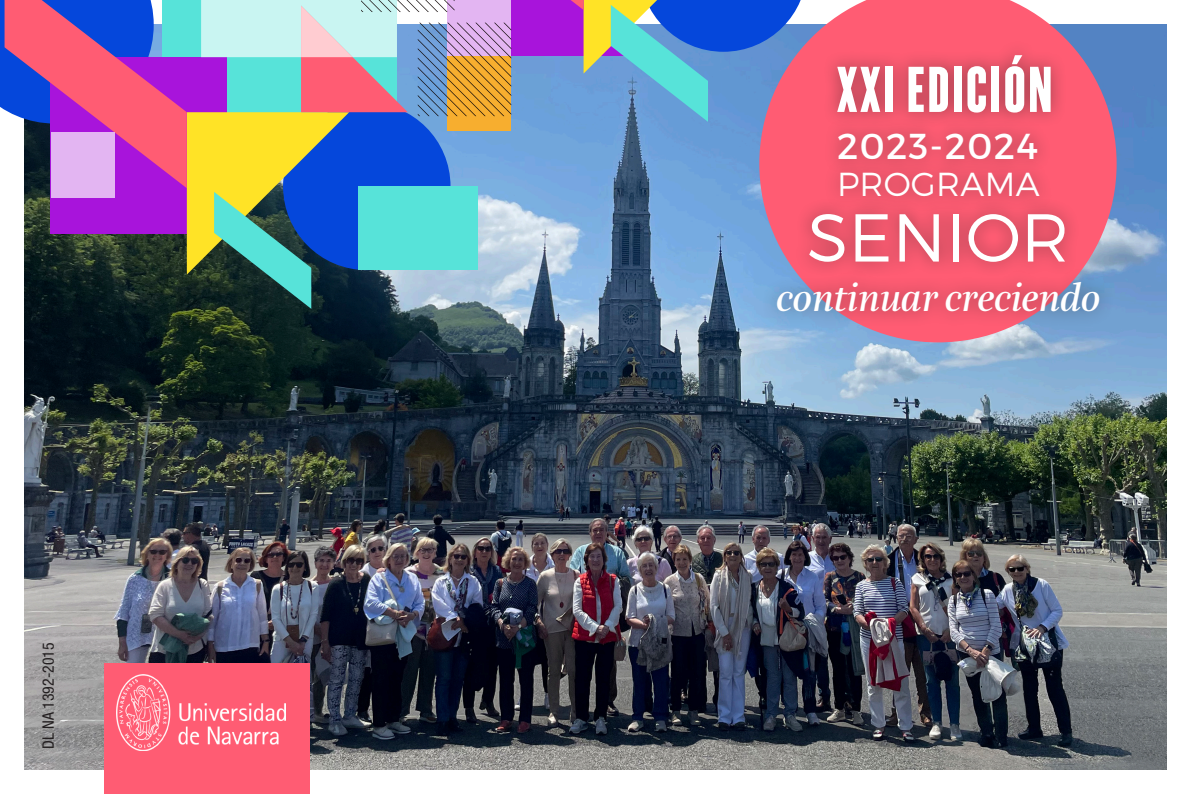
<style>
.page{position:relative;width:1191px;height:794px;background:#fff}
.page>*{position:absolute;margin:0;border:0;box-sizing:border-box;transform-origin:0 0}
.t1{font:300 67.55px "Montserrat";color:#fff}
.t2{font:800 63.35px "Flama Ultracondensed";letter-spacing:.05em;color:#fff}
.t3{font:italic 600 37.98px "Amalia";letter-spacing:-.01em;color:#fff}
.t4{font:36.05px "Montserrat";letter-spacing:.04em;color:#fff}
.t5{font:300 33.25px "Montserrat";letter-spacing:.01em;color:#fff}
.t6{font:condensed 15.75px "Helvetica Neue";color:#231f20}
</style>
<div class="page">
<img style="left:25px;top:25px;width:1141px;height:744px">
<div style="left:447px;top:0;width:176px;height:55px;background:#a814db"></div>
<svg style="left:570px;top:0;width:189px;height:122px"></svg>
<svg style="left:759px;top:0;width:357px;height:342px;fill:#ff5c73"></svg>
<div style="left:822px;top:39px;width:244px;height:89px;background:#231f20;opacity:.45"></div>
<div style="left:823px;top:117px;width:229px;height:58px;background:#231f20;opacity:.45"></div>
<div style="left:761px;top:267px;width:354px;height:60px;background:#231f20;opacity:.45"></div>
<div style="left:794px;top:198px;width:286px;height:80px;background:#231f20;opacity:.45"></div>
<div style="left:824px;top:157px;width:230px;height:55px;background:#f0576d"></div>
<svg style="left:0;top:0;width:511px;height:309px"></svg>
<div style="left:358px;top:186px;width:120px;height:84px;background:#57e3d9"></div>
<div style="left:104px;top:663px;width:206px;height:131px;background:#ff5c73"></div>
<img style="left:116px;top:674px;width:169px;height:76px">
<p class="t6" style="left:39px;top:748px;width:107px;rotate:-90deg">DL NA 1392-2015</p>
<h2 class="t2" style="left:837px;top:50px;width:216px">XXI EDICIÓN</h2>
<p class="t4" style="left:837px;top:124px;width:202px">2023-2024</p>
<p class="t5" style="left:837px;top:164px;width:204px">PROGRAMA</p>
<h1 class="t1" style="left:807px;top:196px;width:264px">SENIOR</h1>
<p class="t3" style="left:776px;top:277px;width:326px">continuar creciendo</p>
</div>
